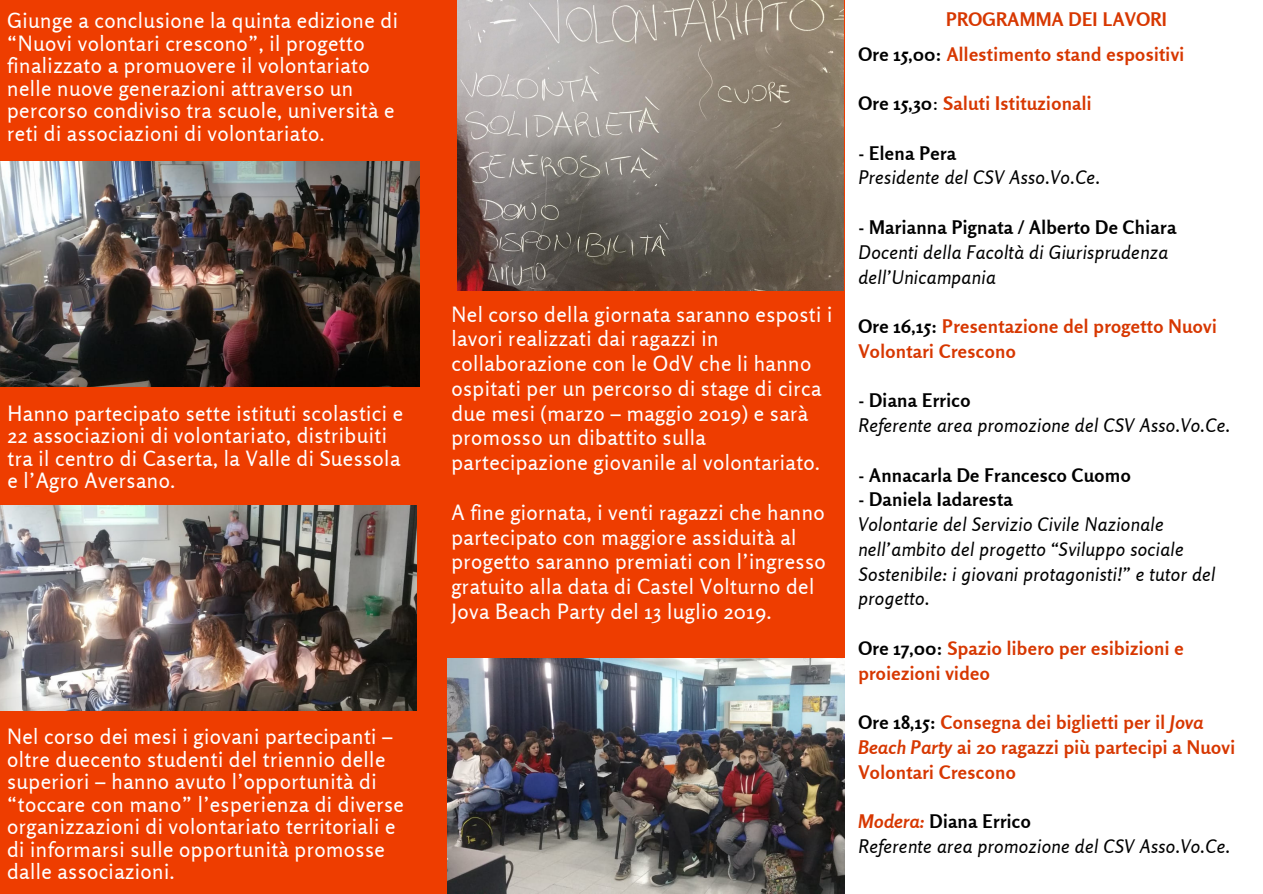
<style>
.page{position:relative;width:1263px;height:894px;background:#fff}
.page>*{position:absolute;margin:0;border:0;box-sizing:border-box;transform-origin:0 0}
.t1{font:21px/22.5px "Rosario";letter-spacing:.02em;color:#fff}
.t2{font:italic 18.6px/24.8px "Rosario";letter-spacing:.02em;color:#000}
.t3{font:700 18.6px/24.8px "Rosario";letter-spacing:.02em;color:#d73700}
.t4{font:700 18.6px "Rosario";letter-spacing:.02em;color:#000}
.s1{color:#000}
.s2{font-weight:400;color:#000}
.s3{font-style:italic}
.s4{font-weight:700;color:#d73700}
.s5{font-weight:700;font-style:normal}
</style>
<div class="page">
<div style="left:0;top:0;width:845px;height:893px;background:#ee3d00"></div>
<img style="left:448px;top:658px;width:397px;height:234px">
<img style="left:0;top:505px;width:417px;height:205px">
<img style="left:0;top:161px;width:419px;height:225px">
<img style="left:457px;top:0;width:387px;height:290px">
<p class="t1" style="left:7px;top:9px;width:392px">Giunge a conclusione la quinta edizione di “Nuovi volontari crescono”, il progetto finalizzato a promuovere il volontariato nelle nuove generazioni attraverso un percorso condiviso tra scuole, università e reti di associazioni di volontariato.</p>
<p class="t1" style="left:8px;top:401px;width:397px">Hanno partecipato sette istituti scolastici e 22 associazioni di volontariato, distribuiti tra il centro di Caserta, la Valle di Suessola e l’Agro Aversano.</p>
<p class="t1" style="left:7px;top:725px;width:398px">Nel corso dei mesi i giovani partecipanti – oltre duecento studenti del triennio delle superiori – hanno avuto l’opportunità di “toccare con mano” l’esperienza di diverse organizzazioni di volontariato territoriali e di informarsi sulle opportunità promosse dalle associazioni.</p>
<p class="t1" style="left:452px;top:301px;width:382px;line-height:24.8px">Nel corso della giornata saranno esposti i lavori realizzati dai ragazzi in collaborazione con le OdV che li hanno ospitati per un percorso di stage di circa due mesi (marzo – maggio 2019) e sarà promosso un dibattito sulla partecipazione giovanile al volontariato.</p>
<p class="t1" style="left:452px;top:499px;width:376px;line-height:24.8px">A fine giornata, i venti ragazzi che hanno partecipato con maggiore assiduità al progetto saranno premiati con l’ingresso gratuito alla data di Castel Volturno del Jova Beach Party del 13 luglio 2019.</p>
<p class="t3" style="left:946px;top:6px;width:222px">PROGRAMMA DEI LAVORI</p>
<p class="t3" style="left:858px;top:41px;width:327px"><span class="s1">Ore 15,00:</span> Allestimento stand espositivi</p>
<p class="t3" style="left:858px;top:91px;width:235px"><span class="s1">Ore 15,30</span><span class="s2">:</span> Saluti Istituzionali</p>
<p class="t4" style="left:858px;top:141px;width:99px">- Elena Pera</p>
<p class="t2" style="left:858px;top:165px;width:243px">Presidente del CSV Asso.Vo.Ce.</p>
<p class="t4" style="left:858px;top:216px;width:319px">- Marianna Pignata / Alberto De Chiara</p>
<p class="t2" style="left:858px;top:239px;width:311px">Docenti della Facoltà di Giurisprudenza dell’Unicampania</p>
<p class="t3" style="left:858px;top:313px;width:360px"><span class="s1">Ore 16,15:</span> Presentazione del progetto Nuovi<br>Volontari Crescono</p>
<p class="t4" style="left:858px;top:389px;width:114px">- Diana Errico</p>
<p class="t2" style="left:858px;top:412px;width:374px">Referente area promozione del CSV Asso.Vo.Ce.</p>
<p class="t4" style="left:858px;top:463px;width:274px">- Annacarla De Francesco Cuomo</p>
<p class="t4" style="left:858px;top:488px;width:156px">- Daniela Iadaresta</p>
<p class="t2" style="left:858px;top:511px;width:359px">Volontarie del Servizio Civile Nazionale nell’ambito del progetto “Sviluppo sociale Sostenibile: i giovani protagonisti!” e tutor del progetto.</p>
<p class="t3" style="left:858px;top:635px;width:327px"><span class="s1">Ore 17,00:</span> Spazio libero per esibizioni e proiezioni video</p>
<p class="t3" style="left:858px;top:709px;width:378px"><span class="s1">Ore 18,15:</span> Consegna dei biglietti per il <span class="s3">Jova<br>Beach Party</span> ai 20 ragazzi più partecipi a Nuovi<br>Volontari Crescono</p>
<p class="t2" style="left:858px;top:808px;width:374px"><span class="s4">Modera:</span> <span class="s5">Diana Errico<br></span>Referente area promozione del CSV Asso.Vo.Ce.</p>
</div>
